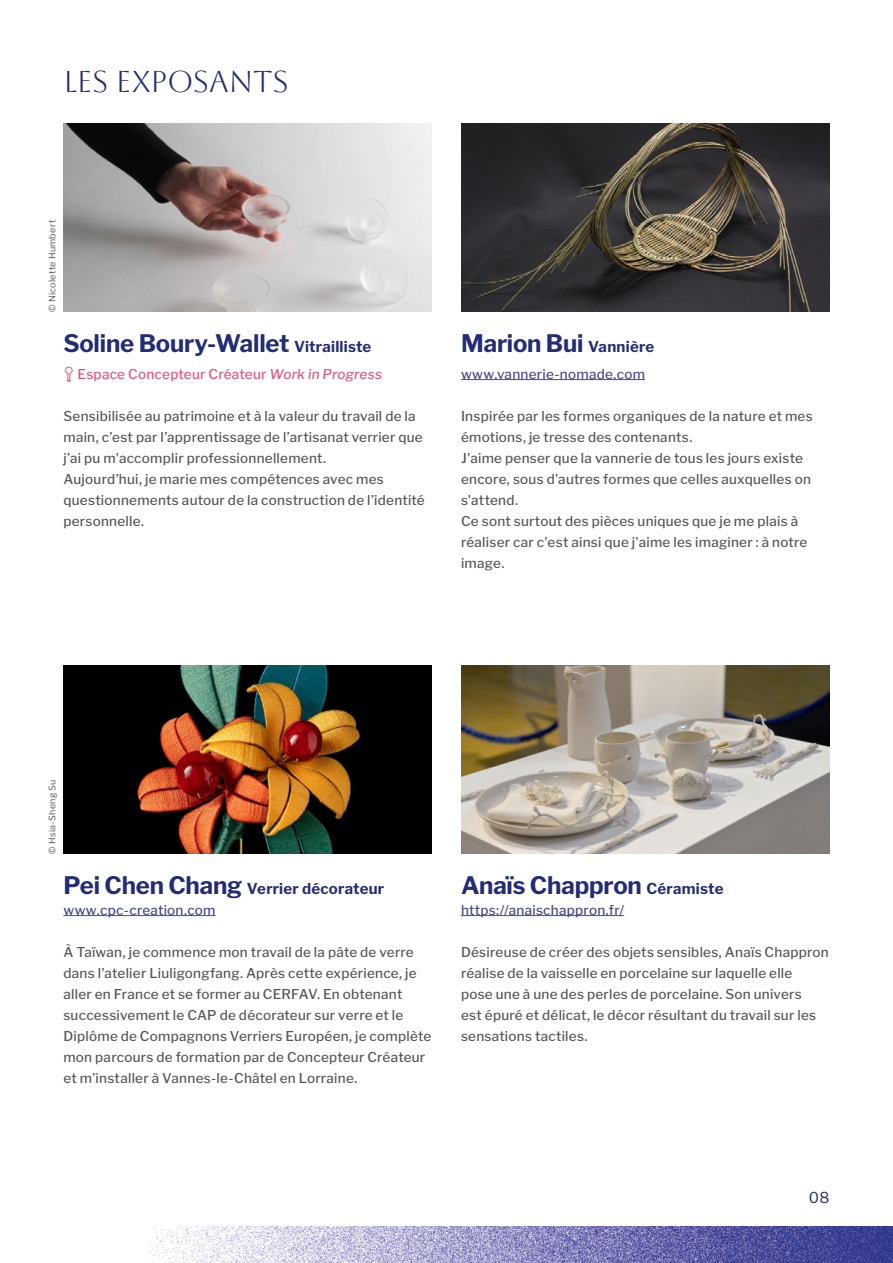
<style>
.page{position:relative;width:893px;height:1263px;background:#fff}
.page>*{position:absolute;margin:0;border:0;box-sizing:border-box;transform-origin:0 0}
.t1{font:30px "Aboreto";letter-spacing:-.005em;color:#232c77}
.t2{font:700 24px "Libre Franklin";letter-spacing:-.005em;color:#232c77}
.t3{font:700 15px "Libre Franklin";letter-spacing:.015em;color:#232c77}
.t4{font:15px "Libre Franklin";color:#232c77}
.t5{font:500 13.5px/21px "Libre Franklin";letter-spacing:.02em;color:#575756}
.t6{font:500 13.5px "Libre Franklin";letter-spacing:.02em;color:#48498d}
.t7{font:500 13.5px "Libre Franklin";letter-spacing:.02em;color:#ea527a}
.t8{font:9px "Libre Franklin";letter-spacing:.03em;color:#575756}
.s1{font-size:15px}
.s2{font-style:italic}
.s3{font-size:24px}
</style>
<div class="page">
<img style="left:148px;top:1227px;width:745px;height:36px">
<img style="left:63px;top:124px;width:368px;height:188px">
<img style="left:461px;top:124px;width:368px;height:188px">
<hr style="left:461px;top:379px;width:184px;height:1px;background:#48498d">
<img style="left:64px;top:665px;width:367px;height:189px">
<img style="left:461px;top:665px;width:368px;height:189px">
<hr style="left:63px;top:915px;width:153px;height:1px;background:#48498d">
<hr style="left:461px;top:915px;width:163px;height:1px;background:#48498d">
<h1 class="t1" style="left:63px;top:64px;width:227px">LES EXPOSANTS</h1>
<p class="t8" style="left:45px;top:312px;width:93px;rotate:-90deg">© Nicolette Humbert</p>
<h2 class="t2" style="left:63px;top:324px;width:309px">Soline Boury-Wallet <span class="s1">Vitrailliste</span></h2>
<p class="t7" style="left:77px;top:363px;width:306px">Espace Concepteur Créateur <span class="s2">Work in Progress</span></p>
<p class="t5" style="left:63px;top:404px;width:363px">Sensibilisée au patrimoine et à la valeur du travail de la main, c’est par l’apprentissage de l’artisanat verrier que j’ai pu m'accomplir professionnellement.<br>Aujourd’hui, je marie mes compétences avec mes questionnements autour de la construction de l’identité personnelle.</p>
<h2 class="t2" style="left:461px;top:324px;width:195px">Marion Bui <span class="s1">Vannière</span></h2>
<p class="t6" style="left:461px;top:363px;width:185px">www.vannerie-nomade.com</p>
<p class="t5" style="left:461px;top:404px;width:353px">Inspirée par les formes organiques de la nature et mes émotions, je tresse des contenants.<br>J'aime penser que la vannerie de tous les jours existe encore, sous d'autres formes que celles auxquelles on s'attend.<br>Ce sont surtout des pièces uniques que je me plais à réaliser car c'est ainsi que j'aime les imaginer : à notre image.</p>
<p class="t8" style="left:45px;top:854px;width:75px;rotate:-90deg">© Hsia-Sheng Su</p>
<p class="t3" style="left:63px;top:876px;width:322px"><span class="s3">Pei Chen Chang</span> Verrier décorateur</p>
<p class="t6" style="left:63px;top:899px;width:154px">www.cpc-creation.com</p>
<p class="t5" style="left:63px;top:940px;width:369px">À Taïwan, je commence mon travail de la pâte de verre dans l'atelier Liuligongfang. Après cette expérience, je aller en France et se former au CERFAV. En obtenant successivement le CAP de décorateur sur verre et le Diplôme de Compagnons Verriers Européen, je complète mon parcours de formation par de Concepteur Créateur et m’installer à Vannes-le-Châtel en Lorraine.</p>
<h2 class="t2" style="left:461px;top:866px;width:264px">Anaïs Chappron <span class="s1">Céramiste</span></h2>
<p class="t6" style="left:461px;top:899px;width:165px">https://anaischappron.fr/</p>
<p class="t5" style="left:461px;top:940px;width:369px">Désireuse de créer des objets sensibles, Anaïs Chappron réalise de la vaisselle en porcelaine sur laquelle elle<br>pose une à une des perles de porcelaine. Son univers<br>est épuré et délicat, le décor résultant du travail sur les sensations tactiles.</p>
<p class="t4" style="left:809px;top:1186px;width:22px">08</p>
</div>
